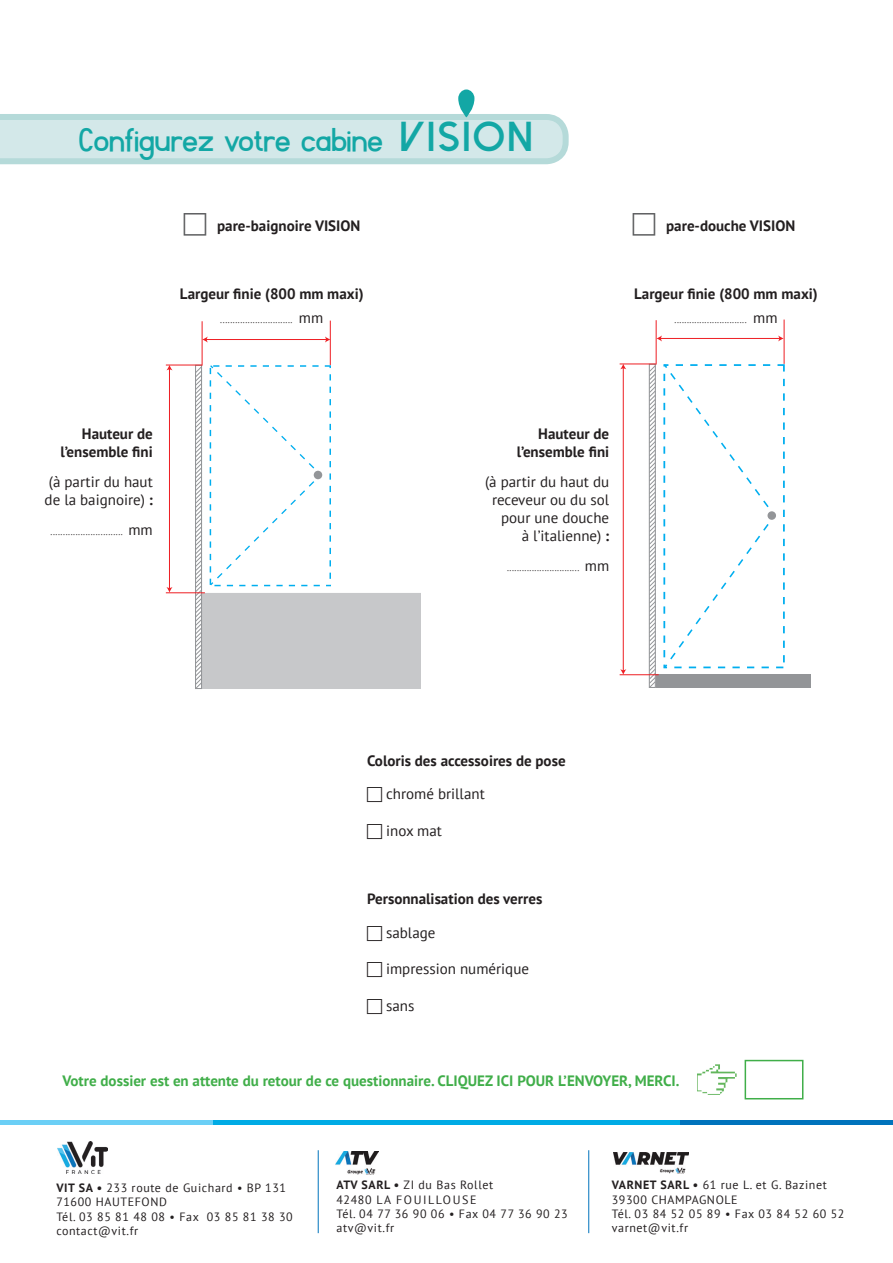
<style>
.page{position:relative;width:893px;height:1263px;background:#fff}
.page>*{position:absolute;margin:0;border:0;box-sizing:border-box;transform-origin:0 0}
.t1{font:700 36px "Fibel Nord";letter-spacing:.025em;color:#13a7a5}
.t2{font:700 15px/18px "PT Sans";color:#231f20;text-align:right}
.t3{font:15px/18px "PT Sans";color:#231f20;text-align:right}
.t4{font:700 15px "PT Sans";color:#40ae49}
.t5{font:12px/14.4px "PT Sans";letter-spacing:.05em;color:#231f20}
.t6{font:9px "PT Sans";color:#231f20}
.s1{font-family:"Dolce Vita";font-weight:800;font-size:41.85px}
.s2{font-family:"Dolce Vita";font-weight:800;font-size:25.8px;color:#fff}
.s3{font-size:15px}
.s4{font-weight:700}
</style>
<div class="page">
<hr style="left:318px;top:1150px;width:1px;height:83px;background:#0073bc">
<hr style="left:588px;top:1150px;width:1px;height:83px;background:#0073bc">
<img style="left:57px;top:1142px;width:51px;height:31px">
<img style="left:336px;top:1151px;width:43px;height:24px">
<img style="left:613px;top:1152px;width:75px;height:22px">
<div style="left:0;top:1120px;width:893px;height:5px;background:#00abe5"></div>
<div style="left:680px;top:1120px;width:213px;height:5px;background:#0073bc"></div>
<div style="left:0;top:1120px;width:213px;height:5px;background:#6bcff6"></div>
<img style="left:697px;top:1064px;width:40px;height:31px">
<div style="left:745px;top:1060px;width:58px;height:39px;border:2px solid #40ae49"></div>
<div style="left:656px;top:675px;width:154px;height:13px;background:#939598"></div>
<svg style="left:649px;top:365px;width:7px;height:323px"></svg>
<svg style="left:663px;top:362px;width:122px;height:307px"></svg>
<div style="left:767px;top:511px;width:9px;height:9px;background:#939598;border-radius:50%"></div>
<hr style="left:620px;top:364px;width:36px;height:1px;background:#ee1e23">
<hr style="left:620px;top:674px;width:39px;height:1px;background:#ee1e23">
<hr style="left:623px;top:368px;width:1px;height:303px;background:#ee1e23">
<svg style="left:620px;top:669px;width:6px;height:6px"></svg>
<svg style="left:620px;top:364px;width:6px;height:5px"></svg>
<hr style="left:784px;top:320px;width:1px;height:44px;background:#ee1e23">
<hr style="left:656px;top:320px;width:1px;height:45px;background:#ee1e23">
<hr style="left:660px;top:338px;width:120px;height:1px;background:#ee1e23">
<svg style="left:778px;top:335px;width:6px;height:6px"></svg>
<svg style="left:656px;top:335px;width:6px;height:6px"></svg>
<svg style="left:0;top:89px;width:569px;height:76px"></svg>
<div style="left:202px;top:593px;width:219px;height:96px;background:#c7c8ca"></div>
<svg style="left:195px;top:366px;width:7px;height:323px"></svg>
<svg style="left:209px;top:364px;width:122px;height:223px"></svg>
<div style="left:314px;top:471px;width:8px;height:8px;background:#939598;border-radius:50%"></div>
<hr style="left:166px;top:365px;width:36px;height:1px;background:#ee1e23">
<hr style="left:166px;top:592px;width:39px;height:1px;background:#ee1e23">
<hr style="left:169px;top:369px;width:1px;height:220px;background:#ee1e23">
<svg style="left:166px;top:587px;width:6px;height:5px"></svg>
<svg style="left:166px;top:365px;width:6px;height:5px"></svg>
<hr style="left:330px;top:321px;width:1px;height:44px;background:#ee1e23">
<hr style="left:202px;top:321px;width:1px;height:45px;background:#ee1e23">
<hr style="left:206px;top:339px;width:121px;height:1px;background:#ee1e23">
<svg style="left:325px;top:336px;width:5px;height:7px"></svg>
<svg style="left:202px;top:336px;width:6px;height:7px"></svg>
<h1 class="t1" style="left:79px;top:121px;width:520px">Configurez votre cabine <span class="s1">VISION</span> <span class="s2">700</span></h1>
<p class="t2" style="left:217px;top:216px;width:145px">pare-baignoire VISION</p>
<p class="t2" style="left:666px;top:216px;width:131px">pare-douche VISION</p>
<p class="t2" style="left:180px;top:284px;width:185px">Largeur finie (800 mm maxi)</p>
<p class="t6" style="left:220px;top:314px;width:104px">............................. <span class="s3">mm</span></p>
<p class="t2" style="left:60px;top:425px;width:94px">Hauteur de l’ensemble fini</p>
<p class="t3" style="left:45px;top:473px;width:110px;text-align:left">(à partir du haut de la baignoire) <span class="s4">:</span></p>
<p class="t6" style="left:51px;top:526px;width:104px">............................. <span class="s3">mm</span></p>
<p class="t2" style="left:634px;top:284px;width:185px">Largeur finie (800 mm maxi)</p>
<p class="t6" style="left:674px;top:314px;width:104px">............................. <span class="s3">mm</span></p>
<p class="t2" style="left:517px;top:425px;width:94px">Hauteur de l’ensemble fini</p>
<p class="t3" style="left:485px;top:473px;width:126px">(à partir du haut du receveur ou du sol pour une douche<br>à l’italienne) <span class="s4">:</span></p>
<p class="t6" style="left:507px;top:562px;width:104px">............................. <span class="s3">mm</span></p>
<p class="t2" style="left:367px;top:752px;width:200px">Coloris des accessoires de pose</p>
<p class="t3" style="left:386px;top:784px;width:100px">chromé brillant</p>
<p class="t3" style="left:386px;top:821px;width:57px">inox mat</p>
<p class="t2" style="left:367px;top:890px;width:177px">Personnalisation des verres</p>
<p class="t3" style="left:386px;top:923px;width:51px">sablage</p>
<p class="t3" style="left:386px;top:959px;width:144px">impression numérique</p>
<p class="t3" style="left:386px;top:996px;width:30px">sans</p>
<p class="t4" style="left:63px;top:1071px;width:618px">Votre dossier est en attente du retour de ce questionnaire. CLIQUEZ ICI POUR L’ENVOYER, MERCI.</p>
<p class="t5" style="left:56px;top:1180px;width:238px"><span class="s4">VIT SA •</span> 233 route de Guichard • BP 131<br>71600 HAUTEFOND<br>Tél. 03 85 81 48 08 • Fax 03 85 81 38 30 contact@vit.fr</p>
<p class="t5" style="left:336px;top:1177px;width:233px"><span class="s4">ATV SARL •</span> ZI du Bas Rollet<br>42480 LA FOUILLOUSE<br>Tél. 04 77 36 90 06 • Fax 04 77 36 90 23 atv@vit.fr</p>
<p class="t5" style="left:612px;top:1177px;width:234px"><span class="s4">VARNET SARL •</span> 61 rue L. et G. Bazinet<br>39300 CHAMPAGNOLE<br>Tél. 03 84 52 05 89 • Fax 03 84 52 60 52 varnet@vit.fr</p>
</div>
